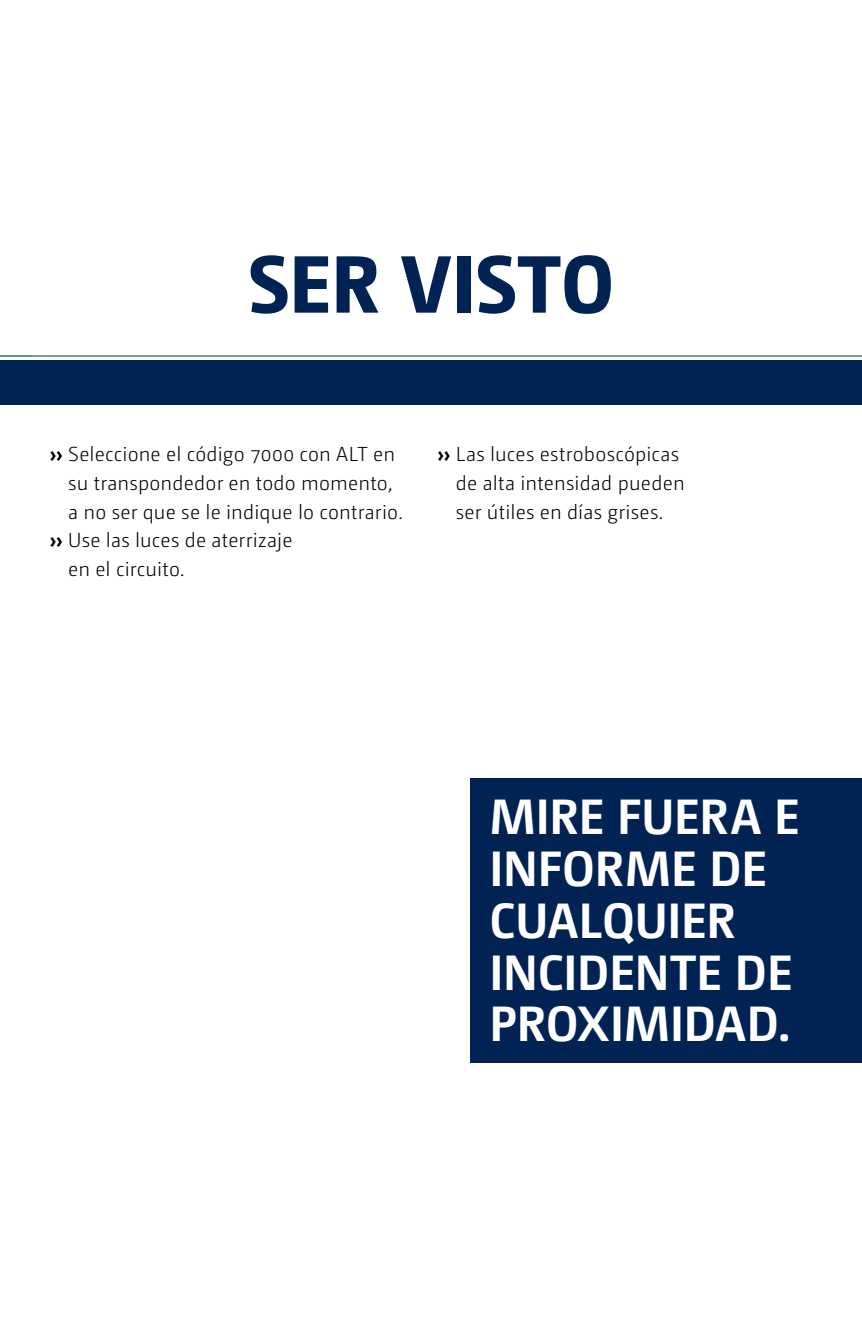
<style>
.page{position:relative;width:862px;height:1340px;background:#fff}
.page>*{position:absolute;margin:0;border:0;box-sizing:border-box;transform-origin:0 0}
.t1{font:800 81px "Camingo Dos Pro";color:#002354}
.t2{font:700 49.5px/51.8px "Camingo Dos Pro";letter-spacing:-.005em;color:#fff}
.t3{font:300 20.25px/28.8px "Camingo Dos Pro";letter-spacing:.01em;color:#000002}
.s1{font-weight:700}
</style>
<div class="page">
<div style="left:0;top:360px;width:861px;height:45px;background:#002354"></div>
<hr style="left:0;top:355px;width:861px;height:2px;background:#5d91a7">
<div style="left:470px;top:778px;width:391px;height:284px;background:#002354"></div>
<h1 class="t1" style="left:247px;top:234px;width:368px">SER VISTO</h1>
<p class="t3" style="left:50px;top:439px;width:346px"><span class="s1">››</span> Seleccione el código 7000 con ALT en</p>
<p class="t3" style="left:68px;top:468px;width:326px">su transpondedor en todo momento,</p>
<p class="t3" style="left:68px;top:497px;width:336px">a no ser que se le indique lo contrario.</p>
<p class="t3" style="left:50px;top:526px;width:244px"><span class="s1">››</span> Use las luces de aterrizaje</p>
<p class="t3" style="left:68px;top:555px;width:118px">en el circuito.</p>
<p class="t3" style="left:455px;top:439px;width:230px;text-indent:-18px"><span class="s1">››</span> Las luces estroboscópicas de alta intensidad pueden ser útiles en días grises.</p>
<h2 class="t2" style="left:489px;top:790px;width:312px">MIRE FUERA E<br>INFORME DE<br>CUALQUIER<br>INCIDENTE DE<br>PROXIMIDAD.</h2>
</div>
